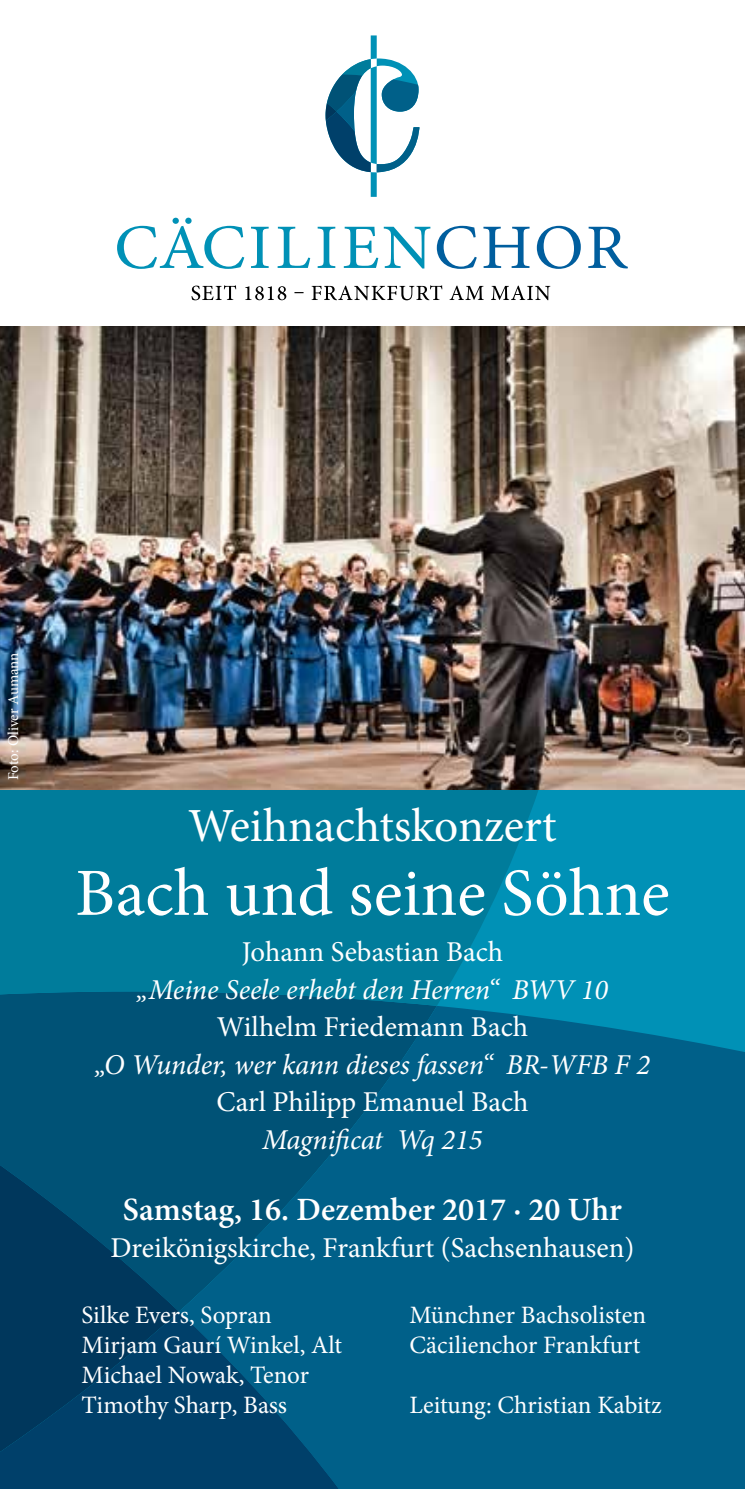
<style>
.page{position:relative;width:745px;height:1489px;background:#fff}
.page>*{position:absolute;margin:0;border:0;box-sizing:border-box;transform-origin:0 0}
.t1{font:67.5px "Minion Pro";color:#fff}
.t2{font:47.5px "Minion Pro";color:#fff}
.t3{font:600 32.5px "Minion Pro";color:#fff}
.t4{font:28.75px "Minion Pro";color:#fff}
.t5{font:italic 28.75px "Minion Pro";letter-spacing:-.005em;color:#fff}
.t6{font:25px/30px "Minion Pro";letter-spacing:-.005em;color:#fff}
.t7{font:15px "Minion Pro";letter-spacing:-.005em;color:#fff}
</style>
<div class="page">
<img style="left:0;top:326px;width:744px;height:464px">
<svg style="left:436px;top:226px;width:191px;height:43px"></svg>
<svg style="left:191px;top:285px;width:359px;height:15px"></svg>
<svg style="left:117px;top:218px;width:313px;height:51px"></svg>
<svg style="left:325px;top:35px;width:94px;height:162px"></svg>
<div style="left:0;top:790px;width:744px;height:698px;background:#0091b6"></div>
<svg style="left:0;top:790px;width:538px;height:224px;background:#007b9b"></svg>
<svg style="left:179px;top:1005px;width:565px;height:483px;background:#005e86"></svg>
<svg style="left:179px;top:1311px;width:310px;height:177px;background:#005780"></svg>
<svg style="left:0;top:1014px;width:179px;height:474px;background:#00456b"></svg>
<p class="t7" style="left:3px;top:780px;width:129px;rotate:-90deg">Foto: Oliver Aumann</p>
<h2 class="t2" style="left:188px;top:794px;width:370px">Weihnachtskonzert</h2>
<h1 class="t1" style="left:75px;top:848px;width:595px">Bach und seine Söhne</h1>
<p class="t4" style="left:241px;top:932px;width:263px">Johann Sebastian Bach</p>
<p class="t5" style="left:136px;top:969px;width:473px">„Meine Seele erhebt den Herren“ BWV 10</p>
<p class="t4" style="left:217px;top:1007px;width:312px">Wilhelm Friedemann Bach</p>
<p class="t5" style="left:95px;top:1044px;width:556px">„O Wunder, wer kann dieses fassen“ BR-WFB F 2</p>
<p class="t4" style="left:216px;top:1082px;width:313px">Carl Philipp Emanuel Bach</p>
<p class="t5" style="left:262px;top:1119px;width:222px">Magnificat Wq 215</p>
<h3 class="t3" style="left:123px;top:1186px;width:500px">Samstag, 16. Dezember 2017 · 20 Uhr</h3>
<p class="t4" style="left:110px;top:1228px;width:525px">Dreikönigskirche, Frankfurt (Sachsenhausen)</p>
<p class="t6" style="left:81px;top:1299px;width:262px">Silke Evers, Sopran<br>Mirjam Gaurí Winkel, Alt<br>Michael Nowak, Tenor<br>Timothy Sharp, Bass</p>
<p class="t6" style="left:409px;top:1299px;width:238px">Münchner Bachsolisten<br>Cäcilienchor Frankfurt</p>
<p class="t6" style="left:409px;top:1389px;width:253px">Leitung: Christian Kabitz</p>
</div>
